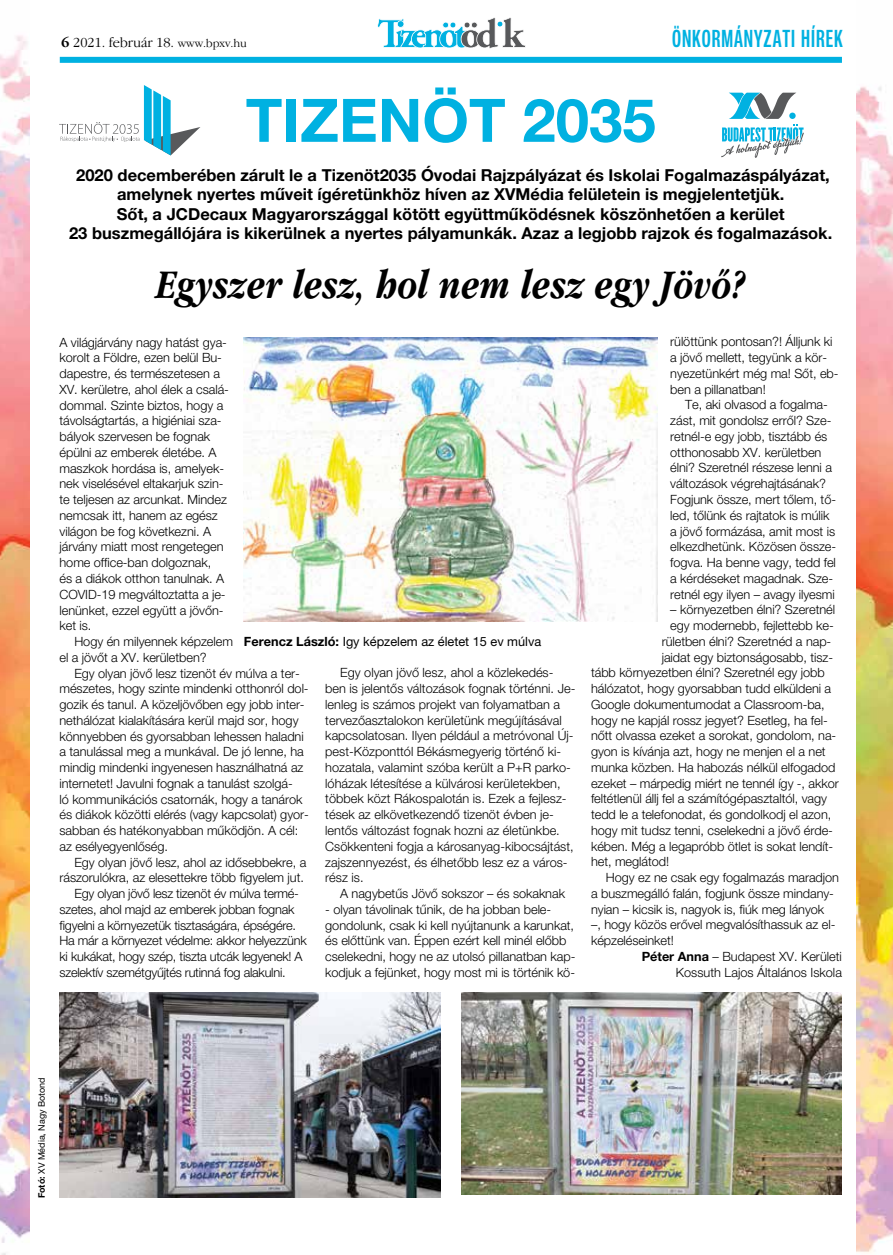
<style>
.page{position:relative;width:893px;height:1255px;background:#fff}
.page>*{position:absolute;margin:0;border:0;box-sizing:border-box;transform-origin:0 0}
.t1{font:60px "Helvetica Neue LT 75 Bd";color:#00b1e1}
.t2{font:italic 700 42px "ITC Garamond Narrow";letter-spacing:.01em;color:#000}
.t3{font:24px "Neue Helvetica 69 Cm Md";letter-spacing:.04em;color:#00b1e1}
.t4{font:16.5px/19.5px "Helvetica Neue LT 75 Bd";color:#000;text-align:center}
.t5{font:300 14.25px "ITC Garamond";color:#000}
.t6{font:12.75px/15.8px "Helvetica Neue LT 45 Lt";letter-spacing:-.005em;color:#000}
.t7{font:12.75px "Helvetica Neue LT 55 Rm";color:#000}
.t8{font:9px "Helvetica Neue LT Pro";color:#000}
.s1{font-weight:700}
.s2{font-size:12px}
.s3{font-family:"Helvetica Neue LT 75 Bd"}
</style>
<div class="page">
<img style="left:0;top:35px;width:30px;height:1219px">
<img style="left:857px;top:86px;width:36px;height:1168px">
<div style="left:60px;top:57px;width:782px;height:6px;background:#00b1e1"></div>
<svg style="left:377px;top:17px;width:149px;height:32px"></svg>
<svg style="left:721px;top:92px;width:83px;height:66px"></svg>
<svg style="left:59px;top:85px;width:141px;height:70px"></svg>
<img style="left:244px;top:337px;width:413px;height:284px">
<img style="left:60px;top:992px;width:380px;height:205px">
<img style="left:461px;top:992px;width:381px;height:202px">
<p class="t5" style="left:61px;top:34px;width:187px"><span class="s1">6</span> 2021. február 18. <span class="s2">www.bpxv.hu</span></p>
<h3 class="t3" style="left:672px;top:25px;width:172px">ÖNKORMÁNYZATI HÍREK</h3>
<h1 class="t1" style="left:246px;top:82px;width:412px">TIZENÖT 2035</h1>
<p class="t4" style="left:69px;top:165px;width:765px">2020 decemberében zárult le a Tizenöt2035 Óvodai Rajzpályázat és Iskolai Fogalmazáspályázat, amelynek nyertes műveit ígéretünkhöz híven az XVMédia felületein is megjelentetjük.<br>Sőt, a JCDecaux Magyarországgal kötött együttműködésnek köszönhetően a kerület<br>23 buszmegállójára is kikerülnek a nyertes pályamunkák. Azaz a legjobb rajzok és fogalmazások.</p>
<h2 class="t2" style="left:156px;top:261px;width:590px">Egyszer lesz, hol nem lesz egy Jövő?</h2>
<p class="t6" style="left:60px;top:334px;width:171px">A világjárvány nagy hatást gya&shy;korolt a Földre, ezen belül Bu&shy;dapestre, és természetesen a<br>XV. kerületre, ahol élek a csalá&shy;dommal. Szinte biztos, hogy a távolságtartás, a higiéniai sza&shy;bályok szervesen be fognak épülni az emberek életébe. A maszkok hordása is, amelyek&shy;nek viselésével eltakarjuk szin&shy;te teljesen az arcunkat. Mindez nemcsak itt, hanem az egész világon be fog következni. A járvány miatt most rengetegen home office-ban dolgoznak,<br>és a diákok otthon tanulnak. A<br>COVID-19 megváltoztatta a je&shy;lenünket, ezzel együtt a jövőn&shy;ket is.</p>
<p class="t6" style="left:60px;top:633px;width:175px;text-indent:15px">Hogy én milyennek képzelem el a jövőt a XV. kerületben?</p>
<p class="t6" style="left:60px;top:664px;width:251px;text-indent:15px">Egy olyan jövő lesz tizenöt év múlva a ter&shy;mészetes, hogy szinte mindenki otthonról dol&shy;gozik és tanul. A közeljövőben egy jobb inter&shy;nethálózat kialakítására kerül majd sor, hogy könnyebben és gyorsabban lehessen haladni a tanulással meg a munkával. De jó lenne, ha mindig mindenki ingyenesen használhatná az internetet! Javulni fognak a tanulást szolgá-<br>ló kommunikációs csatornák, hogy a tanárok és diákok közötti elérés (vagy kapcsolat) gyor&shy;sabban és hatékonyabban működjön. A cél: az esélyegyenlőség.</p>
<p class="t6" style="left:74px;top:853px;width:233px">Egy olyan jövő lesz, ahol az idősebbekre, a</p>
<p class="t6" style="left:60px;top:869px;width:246px">rászorulókra, az elesettekre több figyelem jut.</p>
<p class="t6" style="left:74px;top:885px;width:226px">Egy olyan jövő lesz tizenöt év múlva termé-</p>
<p class="t6" style="left:60px;top:901px;width:236px">szetes, ahol majd az emberek jobban fognak</p>
<p class="t6" style="left:60px;top:916px;width:238px">figyelni a környezetük tisztaságára, épségére.</p>
<p class="t6" style="left:60px;top:932px;width:249px">Ha már a környezet védelme: akkor helyezzünk</p>
<p class="t6" style="left:60px;top:948px;width:245px">ki kukákat, hogy szép, tiszta utcák legyenek! A</p>
<p class="t6" style="left:60px;top:964px;width:228px">szelektív szemétgyűjtés rutinná fog alakulni.</p>
<p class="t7" style="left:244px;top:633px;width:299px"><span class="s3">Ferencz László:</span> Igy képzelem az életet 15 ev múlva</p>
<p class="t6" style="left:325px;top:664px;width:252px;text-indent:15px">Egy olyan jövő lesz, ahol a közlekedés&shy;ben is jelentős változások fognak történni. Je&shy;lenleg is számos projekt van folyamatban a tervezőasztalokon kerületünk megújításával kapcsolatosan. Ilyen például a metróvonal Új&shy;pest-Központtól Békásmegyerig történő ki&shy;hozatala, valamint szóba került a P+R parko&shy;lóházak létesítése a külvárosi kerületekben, többek közt Rákospalotán is. Ezek a fejlesz&shy;tések az elkövetkezendő tizenöt évben je&shy;lentős változást fognak hozni az életünkbe.<br>Csökkenteni fogja a károsanyag-kibocsájtást, zajszennyezést, és élhetőbb lesz ez a város&shy;rész is.</p>
<p class="t6" style="left:340px;top:885px;width:226px">A nagybetűs Jövő sokszor – és sokaknak</p>
<p class="t6" style="left:325px;top:901px;width:252px">- olyan távolinak tűnik, de ha jobban bele&shy;gondolunk, csak ki kell nyújtanunk a karunkat, és előttünk van. Éppen ezért kell minél előbb cselekedni, hogy ne az utolsó pillanatban kap&shy;kodjuk a fejünket, hogy most mi is történik kö-</p>
<p class="t6" style="left:670px;top:334px;width:170px">rülöttünk pontosan?! Álljunk ki a jövő mellett, tegyünk a kör&shy;nyezetünkért még ma! Sőt, eb&shy;ben a pillanatban!</p>
<p class="t6" style="left:670px;top:397px;width:167px;text-indent:15px">Te, aki olvasod a fogalma&shy;zást, mit gondolsz erről? Sze&shy;retnél-e egy jobb, tisztább és otthonosabb XV. kerületben élni? Szeretnél részese lenni a változások végrehajtásának?<br>Fogjunk össze, mert tőlem, tő&shy;led, tőlünk és rajtatok is múlik a jövő formázása, amit most is elkezdhetünk. Közösen össze&shy;fogva. Ha benne vagy, tedd fel a kérdéseket magadnak. Sze&shy;retnél egy ilyen – avagy ilyesmi</p>
<p class="t6" style="left:670px;top:601px;width:166px">– környezetben élni? Szeretnél</p>
<p class="t6" style="left:670px;top:617px;width:165px">egy modernebb, fejlettebb ke-</p>
<p class="t6" style="left:662px;top:633px;width:171px">rületben élni? Szeretnéd a nap-</p>
<p class="t6" style="left:662px;top:649px;width:173px">jaidat egy biztonságosabb, tisz-</p>
<p class="t6" style="left:591px;top:664px;width:235px">tább környezetben élni? Szeretnél egy jobb</p>
<p class="t6" style="left:591px;top:680px;width:242px">hálózatot, hogy gyorsabban tudd elküldeni a</p>
<p class="t6" style="left:591px;top:696px;width:235px">Google dokumentumodat a Classroom-ba,</p>
<p class="t6" style="left:591px;top:712px;width:238px">hogy ne kapjál rossz jegyet? Esetleg, ha fel-</p>
<p class="t6" style="left:591px;top:727px;width:247px">nőtt olvassa ezeket a sorokat, gondolom, na-</p>
<p class="t6" style="left:591px;top:743px;width:236px">gyon is kívánja azt, hogy ne menjen el a net</p>
<p class="t6" style="left:591px;top:759px;width:246px">munka közben. Ha habozás nélkül elfogadod</p>
<p class="t6" style="left:591px;top:774px;width:249px">ezeket – márpedig miért ne tennél így -, akkor</p>
<p class="t6" style="left:591px;top:790px;width:237px">feltétlenül állj fel a számítógépasztaltól, vagy</p>
<p class="t6" style="left:591px;top:806px;width:242px">tedd le a telefonodat, és gondolkodj el azon,</p>
<p class="t6" style="left:591px;top:822px;width:243px">hogy mit tudsz tenni, cselekedni a jövő érde-</p>
<p class="t6" style="left:591px;top:837px;width:244px">kében. Még a legapróbb ötlet is sokat lendít-</p>
<p class="t6" style="left:591px;top:853px;width:80px">het, meglátod!</p>
<p class="t6" style="left:606px;top:869px;width:235px">Hogy ez ne csak egy fogalmazás maradjon</p>
<p class="t6" style="left:591px;top:885px;width:244px">a buszmegálló falán, fogjunk össze mindan -</p>
<p class="t6" style="left:591px;top:900px;width:235px">nyian – kicsik is, nagyok is, fiúk meg lányok</p>
<p class="t6" style="left:591px;top:916px;width:246px">–, hogy közös erővel megvalósíthassuk az el-</p>
<p class="t6" style="left:591px;top:932px;width:84px">képzeléseinket!</p>
<p class="t6" style="left:642px;top:948px;width:202px"><span class="s3">Péter Anna</span> – Budapest XV. Kerületi</p>
<p class="t6" style="left:676px;top:963px;width:167px">Kossuth Lajos Általános Iskola</p>
<p class="t8" style="left:36px;top:1198px;width:123px;rotate:-90deg"><span class="s1">Fotó:</span> XV Média, Nagy Botond</p>
</div>
